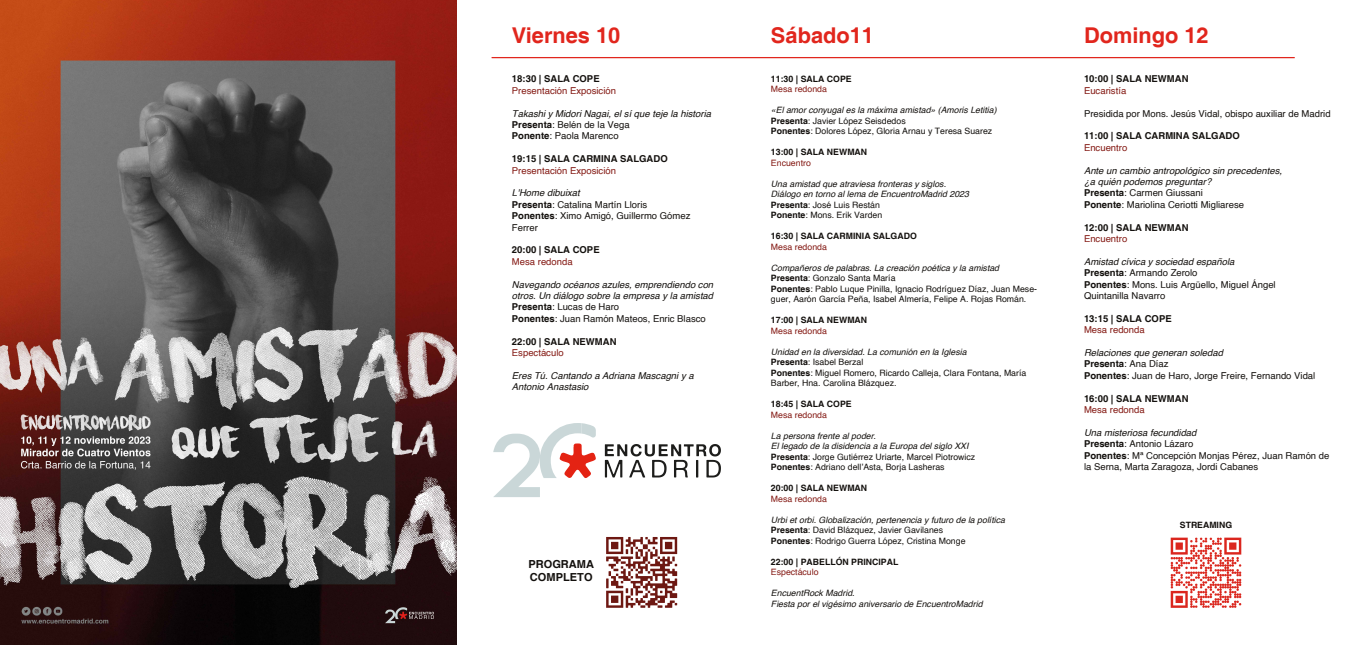
<style>
.page{position:relative;width:1354px;height:645px;background:#fff}
.page>*{position:absolute;margin:0;border:0;box-sizing:border-box;transform-origin:0 0}
.t1{font:700 21.75px "Helvetica";color:#e1261d}
.t2{font:700 11.05px/13.3px "Helvetica";color:#13100d}
.t3{font:9.5px/11.4px "Helvetica";color:#13100d}
.t4{font:italic 9.5px/11.4px "Helvetica";color:#13100d}
.t5{font:700 9.5px "Helvetica";color:#13100d}
.t6{font:9.5px "Helvetica";color:#831812}
.t7{font:8.75px/10.5px "Helvetica";color:#13100d}
.t8{font:italic 8.75px/10.5px "Helvetica";color:#13100d}
.t9{font:700 8.75px "Helvetica";color:#13100d}
.t10{font:8.75px "Helvetica";color:#831812}
.t11{font:700 8.7px "Helvetica";color:#13100d}
.s1{font-weight:700;font-style:normal}
.s2{font-style:normal}
.s3{font-style:italic}
.s4{font-weight:700}
</style>
<div class="page">
<img style="left:0;top:0;width:457px;height:645px">
<img style="left:1170px;top:537px;width:72px;height:71px">
<svg style="left:605px;top:444px;width:116px;height:33px"></svg>
<svg style="left:493px;top:423px;width:103px;height:74px"></svg>
<img style="left:606px;top:537px;width:72px;height:71px">
<hr style="left:491px;top:57px;width:803px;height:1px;background:#e1261d">
<h1 class="t1" style="left:512px;top:22px;width:110px">Viernes 10</h1>
<h1 class="t1" style="left:771px;top:22px;width:104px">Sábado11</h1>
<h1 class="t1" style="left:1084px;top:22px;width:126px">Domingo 12</h1>
<p class="t5" style="left:512px;top:73px;width:89px">18:30 | SALA COPE</p>
<p class="t6" style="left:512px;top:83px;width:106px">Presentación Exposición</p>
<p class="t4" style="left:512px;top:108px;width:201px">Takashi y Midori Nagai, el sí que teje la historia<br><span class="s1">Presenta</span><span class="s2">: Belén de la Vega<br></span><span class="s1">Ponente</span><span class="s2">: Paola Marenco</span></p>
<p class="t5" style="left:512px;top:153px;width:157px">19:15 | SALA CARMINA SALGADO</p>
<p class="t6" style="left:512px;top:163px;width:106px">Presentación Exposición</p>
<p class="t3" style="left:512px;top:188px;width:180px"><span class="s3">L'Home dibuixat<br></span><span class="s4">Presenta</span>: Catalina Martín Lloris<br><span class="s4">Ponentes</span>: Ximo Amigó, Guillermo Gómez<br>Ferrer</p>
<p class="t5" style="left:512px;top:244px;width:89px">20:00 | SALA COPE</p>
<p class="t6" style="left:512px;top:254px;width:62px">Mesa redonda</p>
<p class="t4" style="left:512px;top:279px;width:203px">Navegando océanos azules, emprendiendo con otros. Un diálogo sobre la empresa y la amistad <span class="s1">Presenta</span><span class="s2">: Lucas de Haro<br></span><span class="s1">Ponentes</span><span class="s2">: Juan Ramón Mateos, Enric Blasco</span></p>
<p class="t5" style="left:512px;top:335px;width:106px">22:00 | SALA NEWMAN</p>
<p class="t6" style="left:512px;top:345px;width:53px">Espectáculo</p>
<p class="t4" style="left:512px;top:370px;width:183px">Eres Tú. Cantando a Adriana Mascagni y a<br>Antonio Anastasio</p>
<p class="t5" style="left:1084px;top:73px;width:106px">10:00 | SALA NEWMAN</p>
<p class="t6" style="left:1084px;top:83px;width:44px">Eucaristía</p>
<p class="t3" style="left:1084px;top:108px;width:248px">Presidida por Mons. Jesús Vidal, obispo auxiliar de Madrid</p>
<p class="t5" style="left:1084px;top:130px;width:157px">11:00 | SALA CARMINA SALGADO</p>
<p class="t6" style="left:1084px;top:140px;width:45px">Encuentro</p>
<p class="t4" style="left:1084px;top:165px;width:200px">Ante un cambio antropológico sin precedentes, ¿a quién podemos preguntar?<br><span class="s1">Presenta</span><span class="s2">: Carmen Giussani<br></span><span class="s1">Ponente</span><span class="s2">: Mariolina Ceriotti Migliarese</span></p>
<p class="t5" style="left:1084px;top:221px;width:106px">12:00 | SALA NEWMAN</p>
<p class="t6" style="left:1084px;top:231px;width:45px">Encuentro</p>
<p class="t3" style="left:1084px;top:256px;width:193px"><span class="s3">Amistad cívica y sociedad española<br></span><span class="s4">Presenta</span>: Armando Zerolo<br><span class="s4">Ponentes</span>: Mons. Luis Argüello, Miguel Ángel<br>Quintanilla Navarro</p>
<p class="t5" style="left:1084px;top:313px;width:89px">13:15 | SALA COPE</p>
<p class="t6" style="left:1084px;top:323px;width:62px">Mesa redonda</p>
<p class="t3" style="left:1084px;top:347px;width:233px"><span class="s3">Relaciones que generan soledad<br></span><span class="s4">Presenta</span>: Ana Díaz<br><span class="s4">Ponentes</span>: Juan de Haro, Jorge Freire, Fernando Vidal</p>
<p class="t5" style="left:1084px;top:392px;width:106px">16:00 | SALA NEWMAN</p>
<p class="t6" style="left:1084px;top:402px;width:62px">Mesa redonda</p>
<p class="t3" style="left:1084px;top:427px;width:247px"><span class="s3">Una misteriosa fecundidad<br></span><span class="s4">Presenta</span>: Antonio Lázaro<br><span class="s4">Ponentes</span>: Mª Concepción Monjas Pérez, Juan Ramón de la Serna, Marta Zaragoza, Jordi Cabanes</p>
<p class="t9" style="left:771px;top:73px;width:82px">11:30 | SALA COPE</p>
<p class="t10" style="left:771px;top:83px;width:57px">Mesa redonda</p>
<p class="t7" style="left:771px;top:105px;width:227px"><span class="s3">«El amor conyugal es la máxima amistad» (Amoris Letitia)<br></span><span class="s4">Presenta</span>: Javier López Seisdedos<br><span class="s4">Ponentes</span>: Dolores López, Gloria Arnau y Teresa Suarez</p>
<p class="t9" style="left:771px;top:147px;width:98px">13:00 | SALA NEWMAN</p>
<p class="t10" style="left:771px;top:156px;width:41px">Encuentro</p>
<p class="t8" style="left:771px;top:179px;width:199px">Una amistad que atraviesa fronteras y siglos.<br>Diálogo en torno al lema de EncuentroMadrid 2023<br><span class="s1">Presenta</span><span class="s2">: José Luis Restán<br></span><span class="s1">Ponente</span><span class="s2">: Mons. Erik Varden</span></p>
<p class="t9" style="left:771px;top:231px;width:147px">16:30 | SALA CARMINIA SALGADO</p>
<p class="t10" style="left:771px;top:240px;width:57px">Mesa redonda</p>
<p class="t7" style="left:771px;top:263px;width:268px"><span class="s3">Compañeros de palabras. La creación poética y la amistad </span><span class="s4">Presenta</span>: Gonzalo Santa María<br><span class="s4">Ponentes</span>: Pablo Luque Pinilla, Ignacio Rodríguez Díaz, Juan Mese&shy;guer, Aarón García Peña, Isabel Almería, Felipe A. Rojas Román.</p>
<p class="t9" style="left:771px;top:315px;width:98px">17:00 | SALA NEWMAN</p>
<p class="t10" style="left:771px;top:324px;width:57px">Mesa redonda</p>
<p class="t7" style="left:771px;top:347px;width:257px"><span class="s3">Unidad en la diversidad. La comunión en la Iglesia<br></span><span class="s4">Presenta</span>: Isabel Berzal<br><span class="s4">Ponentes</span>: Miguel Romero, Ricardo Calleja, Clara Fontana, María Barber, Hna. Carolina Blázquez.</p>
<p class="t9" style="left:771px;top:399px;width:82px">18:45 | SALA COPE</p>
<p class="t10" style="left:771px;top:408px;width:57px">Mesa redonda</p>
<p class="t7" style="left:771px;top:431px;width:206px"><span class="s3">La persona frente al poder.<br>El legado de la disidencia a la Europa del siglo XXI </span><span class="s4">Presenta</span>: Jorge Gutiérrez Uriarte, Marcel Piotrowicz <span class="s4">Ponentes</span>: Adriano dell’Asta, Borja Lasheras</p>
<p class="t9" style="left:771px;top:483px;width:98px">20:00 | SALA NEWMAN</p>
<p class="t10" style="left:771px;top:492px;width:57px">Mesa redonda</p>
<p class="t7" style="left:771px;top:515px;width:235px"><span class="s3">Urbi et orbi. Globalización, pertenencia y futuro de la política<br></span><span class="s4">Presenta</span>: David Blázquez, Javier Gavilanes<br><span class="s4">Ponentes</span>: Rodrigo Guerra López, Cristina Monge</p>
<p class="t9" style="left:771px;top:556px;width:129px">22:00 | PABELLÓN PRINCIPAL</p>
<p class="t10" style="left:771px;top:566px;width:49px">Espectáculo</p>
<p class="t8" style="left:771px;top:588px;width:213px">EncuentRock Madrid.<br>Fiesta por el vigésimo aniversario de EncuentroMadrid</p>
<p class="t11" style="left:1180px;top:520px;width:54px">STREAMING</p>
<p class="t2" style="left:528px;top:558px;width:67px">PROGRAMA<br>COMPLETO</p>
</div>
